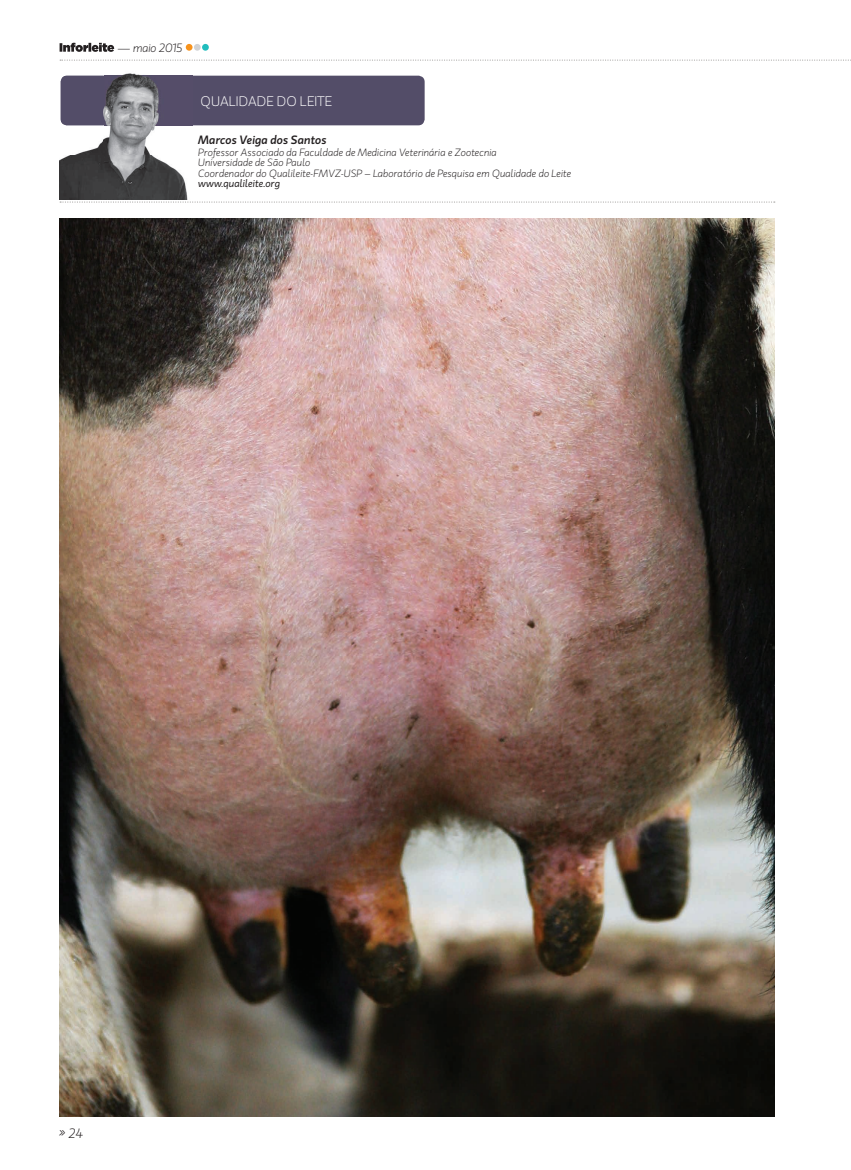
<style>
.page{position:relative;width:851px;height:1170px;background:#fff}
.page>*{position:absolute;margin:0;border:0;box-sizing:border-box;transform-origin:0 0}
.t1{font:300 13.8px "Gloriola Std";color:#fff}
.t2{font:italic 300 13.5px "Gloriola Std";color:#231f20}
.t3{font:italic 500 12px "Gloriola Std";color:#231f20}
.t4{font:italic 300 12px "Gloriola Std";letter-spacing:-.025em;color:#231f20}
.t5{font:italic 300 10.5px/10.5px "Gloriola Std";color:#231f20}
.t6{font:italic 10.5px "Gloriola Std";color:#231f20}
</style>
<div class="page">
<svg style="left:60px;top:60px;width:791px;height:1px"></svg>
<div style="left:202px;top:44px;width:7px;height:7px;background:#21bdbd;border-radius:50%"></div>
<div style="left:194px;top:44px;width:7px;height:7px;background:#d1d2d4;border-radius:50%"></div>
<div style="left:186px;top:44px;width:6px;height:7px;background:#f7931d;border-radius:50%"></div>
<svg style="left:60px;top:43px;width:54px;height:9px"></svg>
<svg style="left:60px;top:201px;width:714px;height:2px"></svg>
<div style="left:192px;top:76px;width:232px;height:49px;background:#534d68"></div>
<img style="left:60px;top:73px;width:132px;height:126px">
<div style="left:61px;top:76px;width:43px;height:49px;background:#534d68"></div>
<img style="left:60px;top:218px;width:714px;height:898px">
<p class="t4" style="left:118px;top:40px;width:66px">— maio 2015</p>
<h1 class="t1" style="left:201px;top:92px;width:133px">QUALIDADE DO LEITE</h1>
<p class="t3" style="left:198px;top:131px;width:130px">Marcos Veiga dos Santos</p>
<p class="t5" style="left:198px;top:146px;width:374px">Professor Associado da Faculdade de Medicina Veterinária e Zootecnia<br>Universidade de São Paulo<br>Coordenador do Qualileite-FMVZ-USP – Laboratório de Pesquisa em Qualidade do Leite</p>
<p class="t6" style="left:198px;top:176px;width:83px">www.qualileite.org</p>
<p class="t2" style="left:60px;top:1124px;width:25px">» 24</p>
</div>
